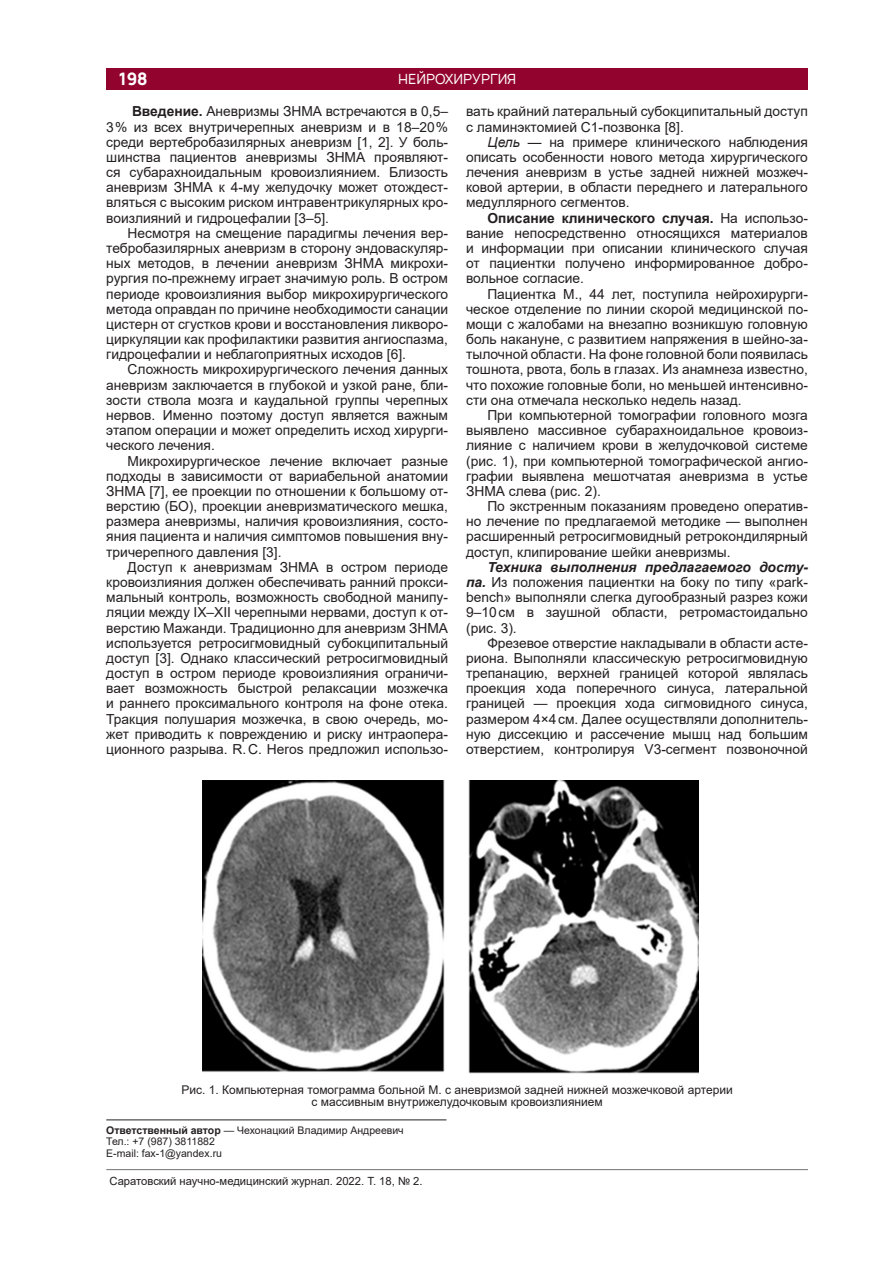
<style>
.page{position:relative;width:893px;height:1263px;background:#fff}
.page>*{position:absolute;margin:0;border:0;box-sizing:border-box;transform-origin:0 0}
.t1{font:700 16.5px "Manrope";color:#fff}
.Основной_текст{font:13.8px/15.1px "Arial";color:#231f20;text-align:justify}
.t2{font:13.5px "Manrope";color:#fff}
.Подрисуночная{font:12px/12px "Arial";color:#231f20;text-align:center}
.t3{font:11.25px "Arial";color:#231f20}
.ОтвРедактор{font:10.5px/11.6px "Arial";color:#231f20}
.s1{font-weight:700}
.s2{font-style:italic}
.s3{font-weight:700;font-style:italic}
</style>
<div class="page">
<hr style="left:106px;top:1169px;width:702px;height:1px;background:#808285">
<div style="left:106px;top:68px;width:702px;height:21px;background:#92032d"></div>
<hr style="left:106px;top:1120px;width:340px;height:1px;background:#231f20">
<img style="left:202px;top:780px;width:243px;height:292px">
<img style="left:468px;top:780px;width:231px;height:294px">
<p class="t2" style="left:398px;top:71px;width:10px">нейрохирургия</p>
<p class="Основной_текст" style="left:106px;top:104px;width:343px;text-indent:21px"><sup>1</sup><span class="s1">Введение.</span> Аневризмы ЗНМА встречаются в 0,5– 3 % из всех внутричерепных аневризм и в 18–20 % среди вертебробазилярных аневризм [1, 2]. У боль&shy;шинства пациентов аневризмы ЗНМА проявляют&shy;ся субарахноидальным кровоизлиянием. Близость аневризм ЗНМА к 4‑му желудочку может отождест&shy;вляться с высоким риском интравентрикулярных кро&shy;воизлияний и гидроцефалии [3–5].</p>
<p class="Основной_текст" style="left:106px;top:225px;width:343px;text-indent:21px">Несмотря на смещение парадигмы лечения вер&shy;тебробазилярных аневризм в сторону эндоваскуляр&shy;ных методов, в лечении аневризм ЗНМА микрохи&shy;рургия по‑прежнему играет значимую роль. В остром периоде кровоизлияния выбор микрохирургического метода оправдан по причине необходимости санации цистерн от сгустков крови и восстановления ликворо&shy;циркуляции как профилактики развития ангиоспазма, гидроцефалии и неблагоприятных исходов [6].</p>
<p class="Основной_текст" style="left:106px;top:362px;width:343px;text-indent:21px">Сложность микрохирургического лечения данных аневризм заключается в глубокой и узкой ране, бли&shy;зости ствола мозга и каудальной группы черепных нервов. Именно поэтому доступ является важным этапом операции и может определить исход хирурги&shy;ческого лечения.</p>
<p class="Основной_текст" style="left:106px;top:453px;width:343px;text-indent:21px">Микрохирургическое лечение включает разные подходы в зависимости от вариабельной анатомии ЗНМА [7], ее проекции по отношении к большому от&shy;верстию (БО), проекции аневризматического мешка, размера аневризмы, наличия кровоизлияния, состо&shy;яния пациента и наличия симптомов повышения вну&shy;тричерепного давления [3].</p>
<p class="Основной_текст" style="left:106px;top:559px;width:343px;text-indent:21px">Доступ к аневризмам ЗНМА в остром периоде кровоизлияния должен обеспечивать ранний прокси&shy;мальный контроль, возможность свободной манипу&shy;ляции между IX–XII черепными нервами, доступ к от&shy;верстию Мажанди. Традиционно для аневризм ЗНМА используется ретросигмовидный субокципитальный доступ [3]. Однако классический ретросигмовидный доступ в остром периоде кровоизлияния ограничи&shy;вает возможность быстрой релаксации мозжечка и раннего проксимального контроля на фоне отека.<br>Тракция полушария мозжечка, в свою очередь, мо&shy;жет приводить к повреждению и риску интраопера&shy;ционного разрыва. R.C. Heros предложил использо-</p>
<p class="t1" style="left:119px;top:68px;width:30px">198</p>
<p class="Основной_текст" style="left:466px;top:104px;width:343px">вать крайний латеральный субокципитальный доступ с ламинэктомией С1‑позвонка [8].</p>
<p class="Основной_текст" style="left:466px;top:134px;width:343px;text-indent:21px"><span class="s2">Цель —</span> на примере клинического наблюдения описать особенности нового метода хирургического лечения аневризм в устье задней нижней мозжеч&shy;ковой артерии, в области переднего и латерального медуллярного сегментов.</p>
<p class="Основной_текст" style="left:466px;top:210px;width:343px;text-indent:21px"><span class="s1">Описание клинического случая.</span> На использо&shy;вание непосредственно относящихся материалов и информации при описании клинического случая от пациентки получено информированное добро&shy;вольное согласие.</p>
<p class="Основной_текст" style="left:466px;top:286px;width:343px;text-indent:21px">Пациентка М., 44 лет, поступила нейрохирурги&shy;ческое отделение по линии скорой медицинской по&shy;мощи с жалобами на внезапно возникшую головную боль накануне, с развитием напряжения в шейно-за&shy;тылочной области. На фоне головной боли появилась тошнота, рвота, боль в глазах. Из анамнеза известно, что похожие головные боли, но меньшей интенсивно&shy;сти она отмечала несколько недель назад.</p>
<p class="Основной_текст" style="left:466px;top:407px;width:343px;text-indent:21px">При компьютерной томографии головного мозга выявлено массивное субарахноидальное кровоиз&shy;лияние с наличием крови в желудочковой системе (рис. 1), при компьютерной томографической ангио&shy;графии выявлена мешотчатая аневризма в устье ЗНМА слева (рис. 2).</p>
<p class="Основной_текст" style="left:466px;top:499px;width:343px;text-indent:21px">По экстренным показаниям проведено оператив&shy;но лечение по предлагаемой методике — выполнен расширенный ретросигмовидный ретрокондилярный доступ, клипирование шейки аневризмы.</p>
<p class="Основной_текст" style="left:466px;top:559px;width:343px;text-indent:21px"><span class="s3">Техника выполнения предлагаемого досту&shy;па.</span> Из положения пациентки на боку по типу «park&shy;bench» выполняли слегка дугообразный разрез кожи 9–10см в заушной области, ретромастоидально (рис. 3).</p>
<p class="Основной_текст" style="left:466px;top:635px;width:343px;text-indent:21px">Фрезевое отверстие накладывали в области асте&shy;риона. Выполняли классическую ретросигмовидную трепанацию, верхней границей которой являлась проекция хода поперечного синуса, латеральной границей — проекция хода сигмовидного синуса, размером 4×4см. Далее осуществляли дополнитель&shy;ную диссекцию и рассечение мышц над большим отверстием, контролируя V3‑сегмент позвоночной</p>
<p class="Подрисуночная" style="left:181px;top:1084px;width:553px">Рис. 1. Компьютерная томограмма больной М. с аневризмой задней нижней мозжечковой артерии с массивным внутрижелудочковым кровоизлиянием</p>
<p class="ОтвРедактор" style="left:106px;top:1124px;width:299px"><span class="s1">Ответственный автор</span> — Чехонацкий Владимир Андреевич<br>Тел.: +7 (987) 3811882<br>E-mail: fax-1@yandex.ru</p>
<p class="t3" style="left:109px;top:1173px;width:315px">Саратовский научно-медицинский журнал. 2022. Т. 18, № 2.</p>
</div>
